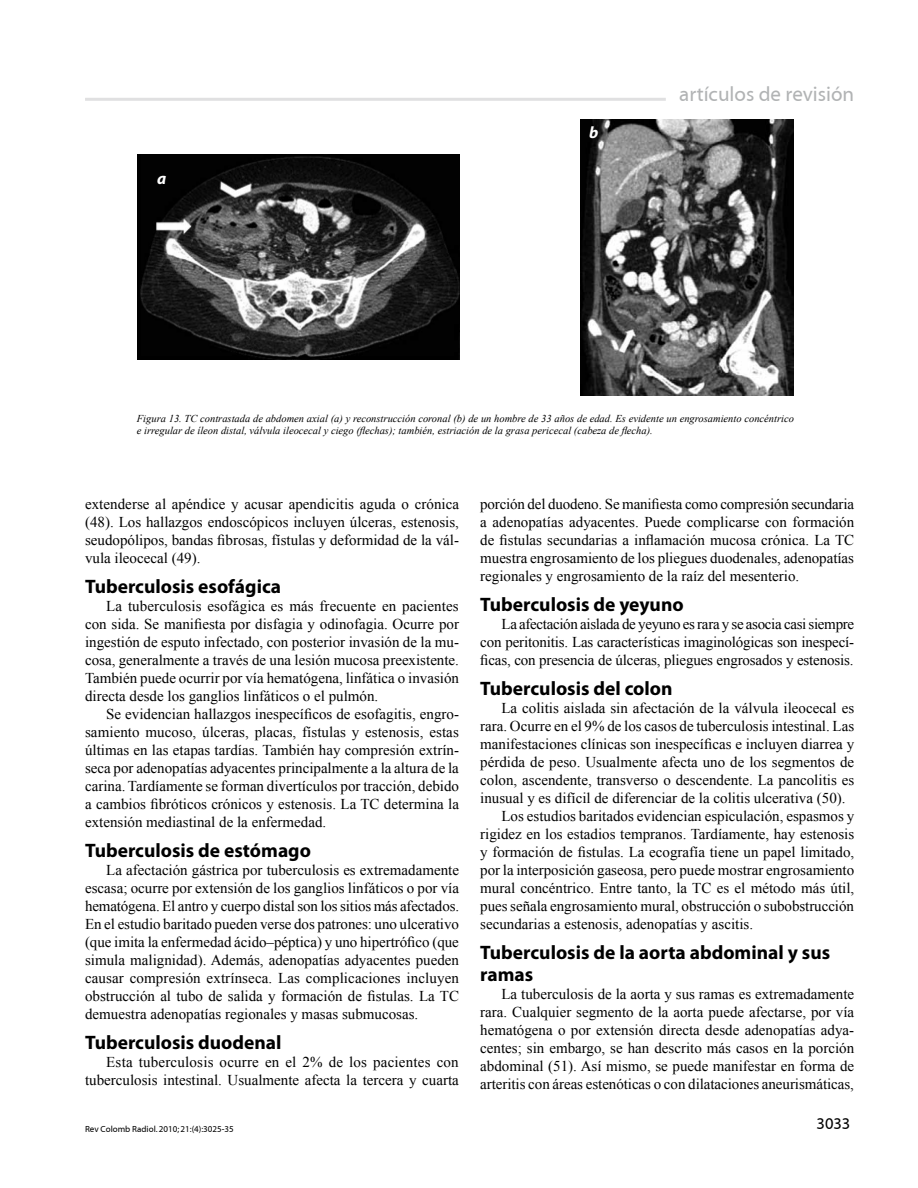
<style>
.page{position:relative;width:918px;height:1188px;background:#fff}
.page>*{position:absolute;margin:0;border:0;box-sizing:border-box;transform-origin:0 0}
.t1{font:21px "Myriad";color:#b1b3b4}
.t2{font:700 19.5px/21.6px "Myriad Pro";color:#000}
.t3{font:16.5px "Myriad";color:#000}
.t4{font:italic 700 16.5px "Myriad Pro";color:#fff}
.t5{font:15px/18px "Times New Roman";color:#000;text-align:justify}
.t6{font:italic 10.5px/12.6px "Times New Roman";color:#000}
.t7{font:9px "Myriad";color:#000}
</style>
<div class="page">
<hr style="left:85px;top:98px;width:581px;height:3px;background:#e0e0e1">
<img style="left:137px;top:155px;width:322px;height:205px">
<img style="left:580px;top:119px;width:213px;height:276px">
<p class="t4" style="left:157px;top:168px;width:11px">a</p>
<p class="t4" style="left:589px;top:122px;width:11px">b</p>
<h1 class="t1" style="left:679px;top:84px;width:177px">artículos de revisión</h1>
<p class="t6" style="left:137px;top:412px;width:659px">Figura 13. TC contrastada de abdomen axial (a) y reconstrucción coronal (b) de un hombre de 33 años de edad. Es evidente un engrosamiento concéntrico e irregular de íleon distal, válvula ileocecal y ciego (flechas); también, estriación de la grasa pericecal (cabeza de flecha).</p>
<p class="t5" style="left:85px;top:495px;width:376px">extenderse al apéndice y acusar apendicitis aguda o crónica (48). Los hallazgos endoscópicos incluyen úlceras, estenosis, seudopólipos, bandas fibrosas, fístulas y deformidad de la vál&shy;vula ileocecal (49).</p>
<h2 class="t2" style="left:85px;top:575px;width:198px">Tuberculosis esofágica</h2>
<p class="t5" style="left:85px;top:597px;width:376px;text-indent:21px">La tuberculosis esofágica es más frecuente en pacientes con sida. Se manifiesta por disfagia y odinofagia. Ocurre por ingestión de esputo infectado, con posterior invasión de la mu&shy;cosa, generalmente a través de una lesión mucosa preexistente.<br>También puede ocurrir por vía hematógena, linfática o invasión directa desde los ganglios linfáticos o el pulmón.</p>
<p class="t5" style="left:85px;top:705px;width:376px;text-indent:21px">Se evidencian hallazgos inespecíficos de esofagitis, engro&shy;samiento mucoso, úlceras, placas, fístulas y estenosis, estas últimas en las etapas tardías. También hay compresión extrín&shy;seca por adenopatías adyacentes principalmente a la altura de la carina. Tardíamente se forman divertículos por tracción, debido a cambios fibróticos crónicos y estenosis. La TC determina la extensión mediastinal de la enfermedad.</p>
<h2 class="t2" style="left:85px;top:839px;width:227px">Tuberculosis de estómago</h2>
<p class="t5" style="left:85px;top:861px;width:376px;text-indent:21px">La afectación gástrica por tuberculosis es extremadamente escasa; ocurre por extensión de los ganglios linfáticos o por vía hematógena. El antro y cuerpo distal son los sitios más afectados.<br>En el estudio baritado pueden verse dos patrones: uno ulcerativo (que imita la enfermedad ácido–péptica) y uno hipertrófico (que simula malignidad). Además, adenopatías adyacentes pueden causar compresión extrínseca. Las complicaciones incluyen obstrucción al tubo de salida y formación de fistulas. La TC demuestra adenopatías regionales y masas submucosas.</p>
<h2 class="t2" style="left:85px;top:1031px;width:198px">Tuberculosis duodenal</h2>
<p class="t5" style="left:85px;top:1053px;width:375px;text-align:right">Esta tuberculosis ocurre en el 2% de los pacientes con tuberculosis intestinal. Usualmente afecta la tercera y cuarta</p>
<p class="t7" style="left:85px;top:1125px;width:150px">Rev Colomb Radiol. 2010; 21:(4):3025-35</p>
<p class="t5" style="left:480px;top:495px;width:376px">porción del duodeno. Se manifiesta como compresión secundaria a adenopatías adyacentes. Puede complicarse con formación de fistulas secundarias a inflamación mucosa crónica. La TC muestra engrosamiento de los pliegues duodenales, adenopatías regionales y engrosamiento de la raíz del mesenterio.</p>
<h2 class="t2" style="left:480px;top:593px;width:205px">Tuberculosis de yeyuno</h2>
<p class="t5" style="left:480px;top:615px;width:375px;text-indent:21px">La afectación aislada de yeyuno es rara y se asocia casi siempre con peritonitis. Las características imaginológicas son inespecí&shy;ficas, con presencia de úlceras, pliegues engrosados y estenosis.</p>
<h2 class="t2" style="left:480px;top:677px;width:194px">Tuberculosis del colon</h2>
<p class="t5" style="left:501px;top:699px;width:354px">La colitis aislada sin afectación de la válvula ileocecal es</p>
<p class="t5" style="left:480px;top:717px;width:375px">rara. Ocurre en el 9% de los casos de tuberculosis intestinal. Las</p>
<p class="t5" style="left:480px;top:735px;width:375px">manifestaciones clínicas son inespecíficas e incluyen diarrea y</p>
<p class="t5" style="left:480px;top:753px;width:375px">pérdida de peso. Usualmente afecta uno de los segmentos de</p>
<p class="t5" style="left:480px;top:771px;width:375px">colon, ascendente, transverso o descendente. La pancolitis es</p>
<p class="t5" style="left:480px;top:789px;width:367px">inusual y es difícil de diferenciar de la colitis ulcerativa (50).</p>
<p class="t5" style="left:501px;top:807px;width:354px">Los estudios baritados evidencian espiculación, espasmos y</p>
<p class="t5" style="left:480px;top:825px;width:375px">rigidez en los estadios tempranos. Tardíamente, hay estenosis</p>
<p class="t5" style="left:480px;top:843px;width:375px">y formación de fistulas. La ecografía tiene un papel limitado,</p>
<p class="t5" style="left:480px;top:861px;width:375px">por la interposición gaseosa, pero puede mostrar engrosamiento</p>
<p class="t5" style="left:480px;top:879px;width:376px">mural concéntrico. Entre tanto, la TC es el método más útil,</p>
<p class="t5" style="left:480px;top:897px;width:375px">pues señala engrosamiento mural, obstrucción o subobstrucción</p>
<p class="t5" style="left:480px;top:915px;width:274px">secundarias a estenosis, adenopatías y ascitis.</p>
<h2 class="t2" style="left:480px;top:941px;width:351px">Tuberculosis de la aorta abdominal y sus ramas</h2>
<p class="t5" style="left:480px;top:984px;width:376px;text-indent:21px">La tuberculosis de la aorta y sus ramas es extremadamente rara. Cualquier segmento de la aorta puede afectarse, por vía hematógena o por extensión directa desde adenopatías adya&shy;centes; sin embargo, se han descrito más casos en la porción abdominal (51). Así mismo, se puede manifestar en forma de arteritis con áreas estenóticas o con dilataciones aneurismáticas,</p>
<p class="t3" style="left:817px;top:1115px;width:35px">3033</p>
</div>
